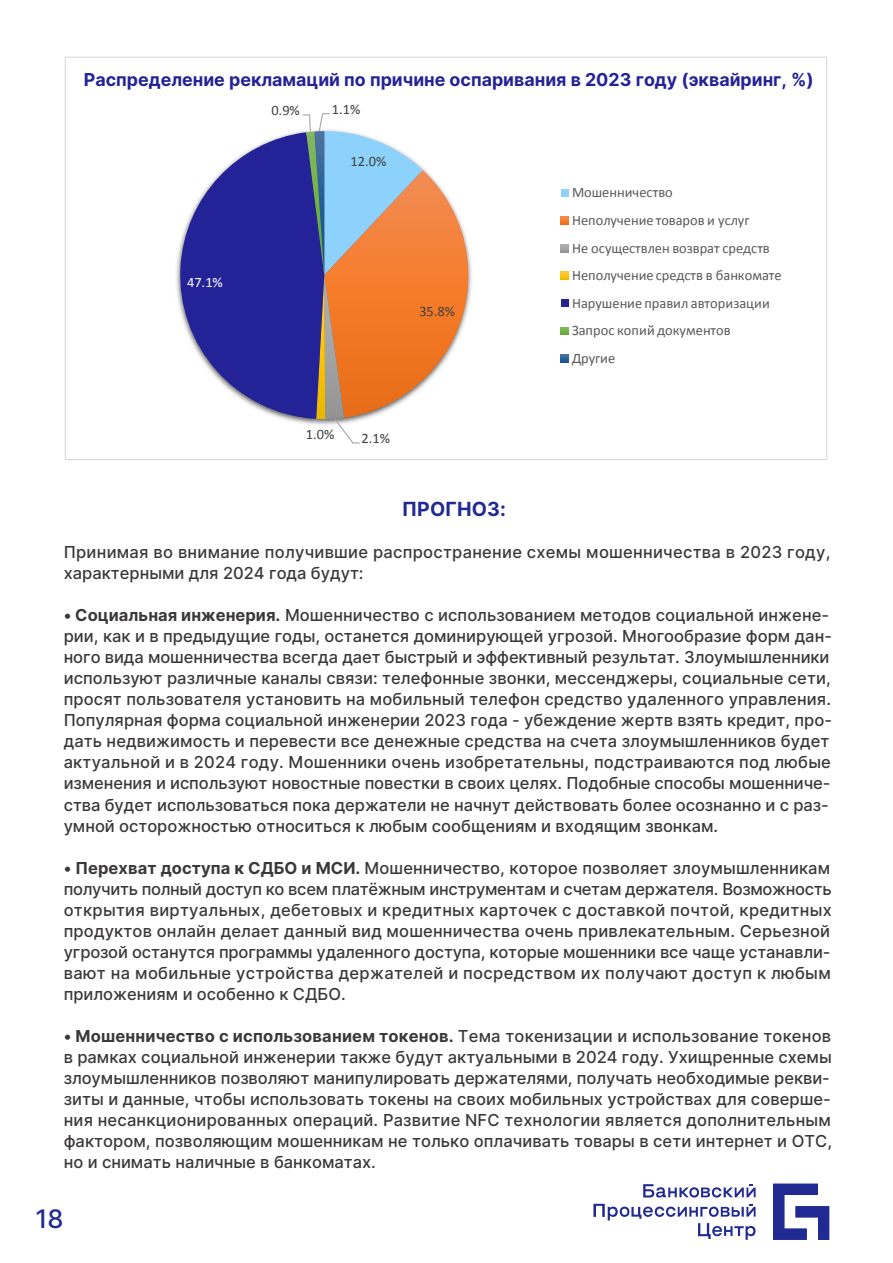
<style>
.page{position:relative;width:893px;height:1263px;background:#fff}
.page>*{position:absolute;margin:0;border:0;box-sizing:border-box;transform-origin:0 0}
.t1{font:500 25.5px "Inter";color:#202a92}
.t2{font:700 19.5px "Inter";letter-spacing:.01em;color:#202a92}
.t3{font:700 17.85px "Inter";color:#232397}
.t4{font:500 16.5px/21px "Inter";letter-spacing:.005em;color:#3b3838}
.t5{font:14.4px/27.6px "Calibri";color:#595959}
.t6{font:14.4px "Calibri";color:#404040}
.t7{font:14.4px "Calibri";color:#fff}
.s1{font-weight:700}
</style>
<div class="page">
<svg style="left:773px;top:1184px;width:56px;height:56px"></svg>
<svg style="left:643px;top:1184px;width:112px;height:13px"></svg>
<svg style="left:593px;top:1204px;width:162px;height:36px"></svg>
<svg style="left:176px;top:113px;width:296px;height:331px"></svg>
<div style="left:561px;top:189px;width:7px;height:8px;background:#8dd2fc"></div>
<svg style="left:561px;top:217px;width:7px;height:7px"></svg>
<svg style="left:561px;top:244px;width:7px;height:8px"></svg>
<svg style="left:561px;top:272px;width:7px;height:8px"></svg>
<div style="left:561px;top:299px;width:7px;height:8px;background:#232397"></div>
<svg style="left:561px;top:327px;width:7px;height:8px"></svg>
<svg style="left:561px;top:355px;width:7px;height:7px"></svg>
<p class="t3" style="left:84px;top:66px;width:731px">Распределение рекламаций по причине оспаривания в 2023 году (эквайринг, %)</p>
<p class="t6" style="left:271px;top:101px;width:30px">0.9%</p>
<p class="t6" style="left:332px;top:100px;width:30px">1.1%</p>
<p class="t7" style="left:187px;top:273px;width:37px">47.1%</p>
<p class="t6" style="left:351px;top:152px;width:37px">12.0%</p>
<p class="t6" style="left:419px;top:303px;width:37px">35.8%</p>
<p class="t6" style="left:306px;top:426px;width:30px">1.0%</p>
<p class="t6" style="left:361px;top:429px;width:30px">2.1%</p>
<p class="t5" style="left:572px;top:178px;width:211px">Мошенничество<br>Неполучение товаров и услуг<br>Не осуществлен возврат средств<br>Неполучение средств в банкомате<br>Нарушение правил авторизации<br>Запрос копий документов<br>Другие</p>
<p class="t2" style="left:402px;top:495px;width:105px">ПРОГНОЗ:</p>
<p class="t4" style="left:64px;top:542px;width:768px">Принимая во внимание получившие распространение схемы мошенничества в 2023 году, характерными для 2024 года будут:</p>
<p class="t4" style="left:64px;top:605px;width:770px"><span class="s1">• Социальная инженерия.</span> Мошенничество с использованием методов социальной инжене&shy;рии, как и в предыдущие годы, останется доминирующей угрозой. Многообразие форм дан&shy;ного вида мошенничества всегда дает быстрый и эффективный результат. Злоумышленники используют различные каналы связи: телефонные звонки, мессенджеры, социальные сети, просят пользователя установить на мобильный телефон средство удаленного управления.<br>Популярная форма социальной инженерии 2023 года - убеждение жертв взять кредит, про&shy;дать недвижимость и перевести все денежные средства на счета злоумышленников будет актуальной и в 2024 году. Мошенники очень изобретательны, подстраиваются под любые изменения и используют новостные повестки в своих целях. Подобные способы мошенниче&shy;ства будет использоваться пока держатели не начнут действовать более осознанно и с раз&shy;умной осторожностью относиться к любым сообщениям и входящим звонкам.</p>
<p class="t4" style="left:64px;top:857px;width:769px;text-align:justify"><span class="s1">• Перехват доступа к СДБО и МСИ.</span> Мошенничество, которое позволяет злоумышленникам получить полный доступ ко всем платёжным инструментам и счетам держателя. Возможность открытия виртуальных, дебетовых и кредитных карточек с доставкой почтой, кредитных продуктов онлайн делает данный вид мошенничества очень привлекательным. Серьезной угрозой останутся программы удаленного доступа, которые мошенники все чаще устанавли&shy;вают на мобильные устройства держателей и посредством их получают доступ к любым приложениям и особенно к СДБО.</p>
<p class="t4" style="left:64px;top:1025px;width:770px"><span class="s1">• Мошенничество с использованием токенов.</span> Тема токенизации и использование токенов в рамках социальной инженерии также будут актуальными в 2024 году. Ухищренные схемы злоумышленников позволяют манипулировать держателями, получать необходимые рекви&shy;зиты и данные, чтобы использовать токены на своих мобильных устройствах для соверше&shy;ния несанкционированных операций. Развитие NFC технологии является дополнительным фактором, позволяющим мошенникам не только оплачивать товары в сети интернет и ОТС, но и снимать наличные в банкоматах.</p>
<h1 class="t1" style="left:36px;top:1200px;width:30px">18</h1>
</div>
